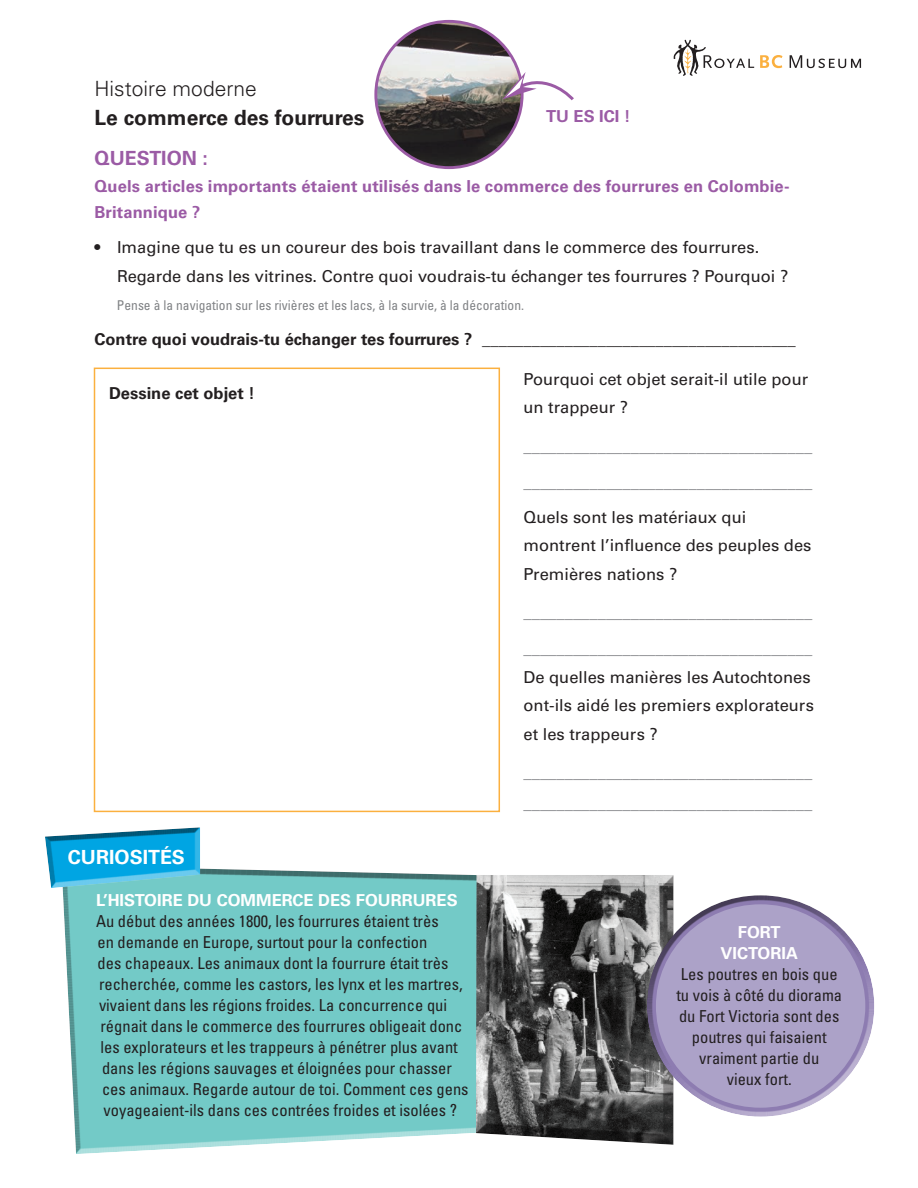
<style>
.page{position:relative;width:918px;height:1188px;background:#fff}
.page>*{position:absolute;margin:0;border:0;box-sizing:border-box;transform-origin:0 0}
.t1{font:700 21px "Univers LT Std";color:#231f20}
.t2{font:300 21px "Univers LT Std";color:#231f20}
.t3{font:700 19.5px "Univers LT Std";color:#fff}
.t4{font:700 19.5px "Univers LT Std";color:#9b5ba5}
.t5{font:condensed 16.5px/21px "Univers LT Std";color:#231f20;text-align:center}
.t6{font:16.5px/28.5px "Univers LT Std";color:#231f20}
.t7{font:16.5px/36px "Univers LT Std";color:#808285}
.t8{font:700 16.5px "Univers LT Std";color:#231f20}
.t9{font:700 16.5px/25.5px "Univers LT Std";letter-spacing:.01em;color:#9b5ba5}
.t10{font:700 16.5px/21px "Univers LT Std";color:#fff;text-align:center}
.t11{font:condensed 13.5px "Univers LT Std";color:#808285}
.s1{font-weight:400}
</style>
<div class="page">
<div style="left:60px;top:864px;width:479px;height:291px;background:#231f20;opacity:.75"></div>
<div style="left:45px;top:825px;width:157px;height:64px;background:#231f20;opacity:.75"></div>
<svg style="left:760px;top:55px;width:23px;height:13px"></svg>
<svg style="left:790px;top:55px;width:71px;height:13px"></svg>
<svg style="left:674px;top:40px;width:80px;height:36px"></svg>
<div style="left:94px;top:368px;width:406px;height:444px;border:2px solid #fbb03f"></div>
<img style="left:376px;top:21px;width:146px;height:147px;border-radius:73px">
<svg style="left:502px;top:72px;width:72px;height:30px"></svg>
<div style="left:475px;top:873px;width:200px;height:273px;background:#231f20;opacity:.75"></div>
<div style="left:645px;top:952px;width:229px;height:166px;background:#fff;opacity:.75"></div>
<div style="left:645px;top:893px;width:229px;height:184px;background:#231f20;opacity:.75"></div>
<p class="t2" style="left:94px;top:76px;width:164px">Histoire moderne</p>
<p class="t1" style="left:94px;top:105px;width:271px">Le commerce des fourrures</p>
<p class="t4" style="left:94px;top:147px;width:115px">Question :</p>
<p class="t9" style="left:546px;top:104px;width:86px">Tu es ici !</p>
<p class="t9" style="left:95px;top:174px;width:697px">Quels articles importants étaient utilisés dans le commerce des fourrures en Colombie-<br>Britannique ?</p>
<p class="t6" style="left:117px;top:233px;width:673px;text-indent:-23px">• Imagine que tu es un coureur des bois travaillant dans le commerce des fourrures.<br>Regarde dans les vitrines. Contre quoi voudrais-tu échanger tes fourrures ? Pourquoi ?</p>
<p class="t11" style="left:117px;top:297px;width:409px">Pense à la navigation sur les rivières et les lacs, à la survie, à la décoration.</p>
<p class="t8" style="left:94px;top:330px;width:703px">Contre quoi voudrais-tu échanger tes fourrures ? <span class="s1">______________________________________</span></p>
<p class="t6" style="left:524px;top:365px;width:286px">Pourquoi cet objet serait-il utile pour un trappeur ?</p>
<p class="t7" style="left:524px;top:428px;width:290px">___________________________________ ___________________________________</p>
<p class="t6" style="left:524px;top:503px;width:289px">Quels sont les matériaux qui montrent l’influence des peuples des<br>Premières nations ?</p>
<p class="t7" style="left:524px;top:594px;width:290px">___________________________________ ___________________________________</p>
<p class="t6" style="left:524px;top:663px;width:292px">De quelles manières les Autochtones ont-ils aidé les premiers explorateurs et les trappeurs ?</p>
<p class="t7" style="left:524px;top:756px;width:290px;line-height:31.5px">___________________________________ ___________________________________</p>
<p class="t8" style="left:109px;top:383px;width:147px">Dessine cet objet !</p>
<p class="t3" style="left:68px;top:846px;width:119px">Curiosités</p>
<p class="t10" style="left:96px;top:890px;width:363px">L’histoire du commerce des fourrures</p>
<p class="t5" style="left:96px;top:911px;width:344px">Au début des années 1800, les fourrures étaient très</p>
<p class="t5" style="left:98px;top:932px;width:331px">en demande en Europe, surtout pour la confection</p>
<p class="t5" style="left:98px;top:953px;width:352px">des chapeaux. Les animaux dont la fourrure était très</p>
<p class="t5" style="left:99px;top:974px;width:365px">recherchée, comme les castors, les lynx et les martres,</p>
<p class="t5" style="left:99px;top:995px;width:350px">vivaient dans les régions froides. La concurrence qui</p>
<p class="t5" style="left:101px;top:1016px;width:363px">régnait dans le commerce des fourrures obligeait donc</p>
<p class="t5" style="left:101px;top:1037px;width:359px">les explorateurs et les trappeurs à pénétrer plus avant</p>
<p class="t5" style="left:102px;top:1058px;width:352px">dans les régions sauvages et éloignées pour chasser</p>
<p class="t5" style="left:102px;top:1079px;width:368px">ces animaux. Regarde autour de toi. Comment ces gens</p>
<p class="t5" style="left:104px;top:1100px;width:355px">voyageaient-ils dans ces contrées froides et isolées ?</p>
<p class="t10" style="left:721px;top:922px;width:79px">Fort<br>Victoria</p>
<p class="t5" style="left:676px;top:964px;width:167px">Les poutres en bois que tu vois à côté du diorama du Fort Victoria sont des poutres qui faisaient vraiment partie du<br>vieux fort.</p>
</div>
